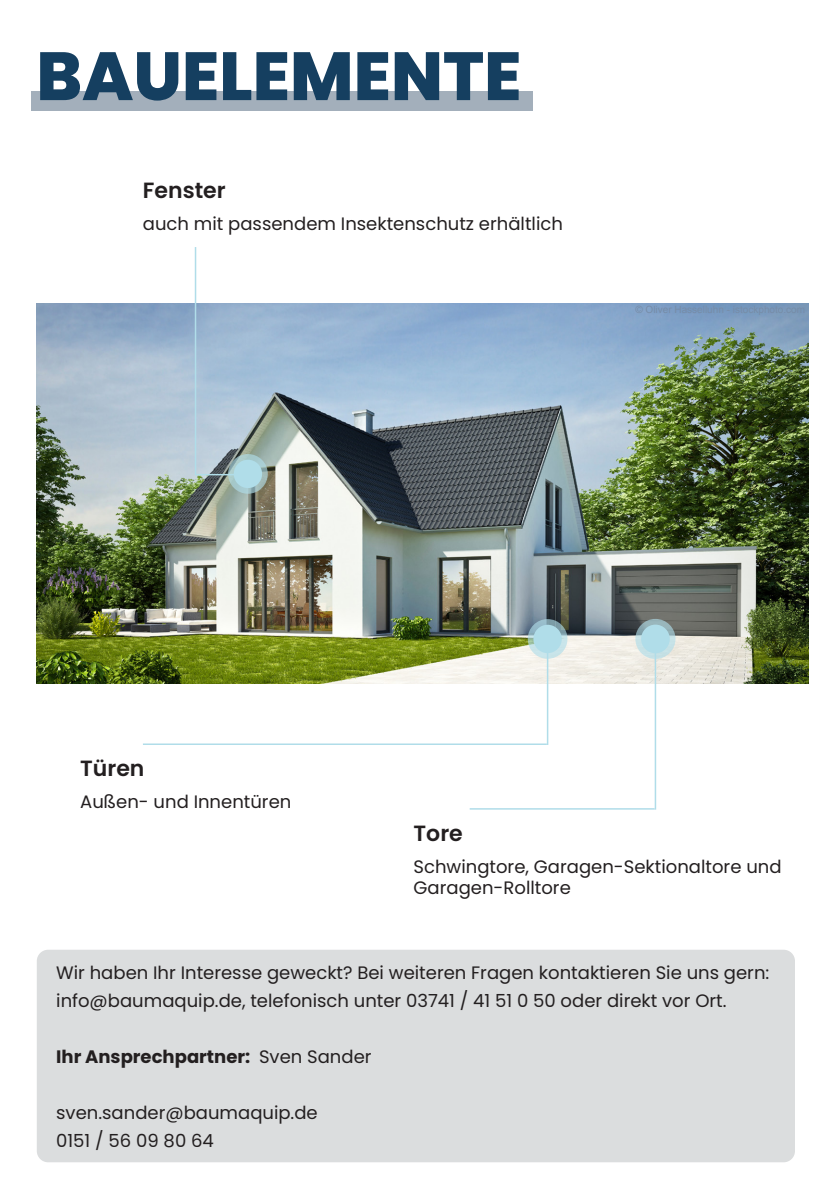
<style>
.page{position:relative;width:840px;height:1191px;background:#fff}
.page>*{position:absolute;margin:0;border:0;box-sizing:border-box;transform-origin:0 0}
.t1{font:800 68px "Poppins";color:#153f60}
.t2{font:600 22px "Poppins";color:#231f20}
.t3{font:18px/28px "Poppins";color:#231f20}
.t4{font:700 18px "Poppins";color:#231f20}
.s1{font-weight:400}
</style>
<div class="page">
<div style="left:37px;top:949px;width:757px;height:213px;background:#dbddde;border-radius:11px"></div>
<div style="left:31px;top:91px;width:501px;height:20px;background:#a3afbb"></div>
<img style="left:36px;top:304px;width:772px;height:379px">
<svg style="left:228px;top:454px;width:39px;height:40px"></svg>
<div style="left:233px;top:460px;width:29px;height:28px;background:#b0dde9;border-radius:50%"></div>
<hr style="left:196px;top:474px;width:43px;height:1px;background:#b0dde9">
<hr style="left:195px;top:247px;width:1px;height:228px;background:#b0dde9">
<svg style="left:527px;top:619px;width:40px;height:40px"></svg>
<div style="left:533px;top:625px;width:28px;height:28px;background:#b0dde9;border-radius:50%"></div>
<hr style="left:546px;top:645px;width:2px;height:100px;background:#b0dde9">
<hr style="left:143px;top:743px;width:403px;height:2px;background:#b0dde9">
<svg style="left:635px;top:619px;width:40px;height:40px"></svg>
<div style="left:640px;top:624px;width:29px;height:29px;background:#b0dde9;border-radius:50%"></div>
<hr style="left:654px;top:645px;width:1px;height:164px;background:#b0dde9">
<hr style="left:469px;top:808px;width:185px;height:1px;background:#b0dde9">
<p class="t1" style="left:36px;top:37px;width:486px">BAUELEMENTE</p>
<p class="t2" style="left:143px;top:177px;width:84px">Fenster</p>
<p class="t3" style="left:143px;top:209px;width:421px">auch mit passendem Insektenschutz erhältlich</p>
<p class="t2" style="left:80px;top:755px;width:66px">Türen</p>
<p class="t3" style="left:80px;top:788px;width:212px">Außen- und Innentüren</p>
<p class="t2" style="left:413px;top:820px;width:51px">Tore</p>
<p class="t3" style="left:413px;top:855px;width:369px;line-height:21.6px">Schwingtore, Garagen-Sektionaltore und<br>Garagen-Rolltore</p>
<p class="t3" style="left:56px;top:958px;width:714px">Wir haben Ihr Interesse geweckt? Bei weiteren Fragen kontaktieren Sie uns gern: info@baumaquip.de, telefonisch unter 03741 / 41 51 0 50 oder direkt vor Ort.</p>
<p class="t4" style="left:56px;top:1046px;width:316px">Ihr Ansprechpartner: <span class="s1">Sven Sander</span></p>
<p class="t3" style="left:56px;top:1098px;width:263px">sven.sander@baumaquip.de</p>
<p class="t3" style="left:56px;top:1126px;width:159px">0151 / 56 09 80 64</p>
</div>
